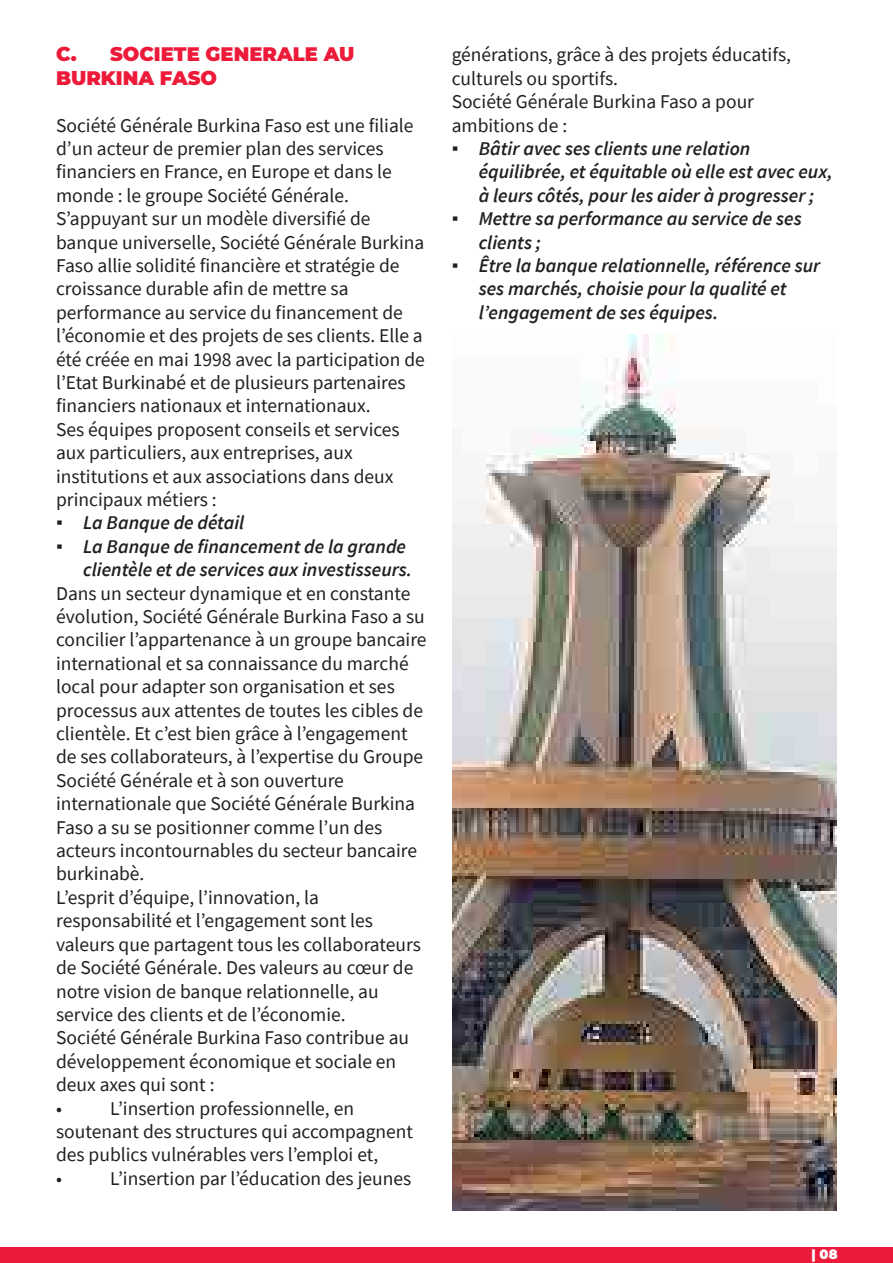
<style>
.page{position:relative;width:893px;height:1263px;background:#fff}
.page>*{position:absolute;margin:0;border:0;box-sizing:border-box;transform-origin:0 0}
.t1{font:19.5px/23.4px "Source Sans Pro";color:#231f20}
.t2{font:italic 600 19.5px/23.4px "Source Sans Pro";color:#231f20}
.t3{font:900 19.5px/23.4px "Montserrat";color:#ed1a3a}
.t4{font:900 13.05px "Montserrat";color:#fff}
.s1{font-family:"Times New Roman";font-weight:400;font-style:normal}
</style>
<div class="page">
<img style="left:452px;top:335px;width:385px;height:876px">
<div style="left:0;top:1248px;width:893px;height:15px;background:#ec1b3b"></div>
<p class="t3" style="left:56px;top:42px;width:300px">C. SOCIETE GENERALE AU<br>BURKINA FASO</p>
<p class="t1" style="left:56px;top:113px;width:370px">Société Générale Burkina Faso est une filiale d’un acteur de premier plan des services financiers en France, en Europe et dans le monde : le groupe Société Générale.<br>S’appuyant sur un modèle diversifié de banque universelle, Société Générale Burkina Faso allie solidité financière et stratégie de croissance durable afin de mettre sa performance au service du financement de l’économie et des projets de ses clients. Elle a été créée en mai 1998 avec la participation de l’Etat Burkinabé et de plusieurs partenaires financiers nationaux et internationaux.<br>Ses équipes proposent conseils et services aux particuliers, aux entreprises, aux institutions et aux associations dans deux principaux métiers :</p>
<p class="t2" style="left:56px;top:511px;width:190px"><span class="s1">▪</span> La Banque de détail</p>
<p class="t2" style="left:83px;top:534px;width:331px;text-indent:-27px"><span class="s1">▪</span> La Banque de financement de la grande clientèle et de services aux investisseurs.</p>
<p class="t1" style="left:56px;top:581px;width:372px">Dans un secteur dynamique et en constante évolution, Société Générale Burkina Faso a su concilier l’appartenance à un groupe bancaire international et sa connaissance du marché local pour adapter son organisation et ses processus aux attentes de toutes les cibles de clientèle. Et c’est bien grâce à l’engagement de ses collaborateurs, à l’expertise du Groupe Société Générale et à son ouverture internationale que Société Générale Burkina Faso a su se positionner comme l’un des acteurs incontournables du secteur bancaire burkinabè.<br>L’esprit d’équipe, l’innovation, la responsabilité et l’engagement sont les valeurs que partagent tous les collaborateurs de Société Générale. Des valeurs au cœur de notre vision de banque relationnelle, au service des clients et de l’économie.<br>Société Générale Burkina Faso contribue au développement économique et sociale en deux axes qui sont :<br>•</p>
<p class="t1" style="left:56px;top:1096px;width:358px;text-indent:54px">L’insertion professionnelle, en soutenant des structures qui accompagnent des publics vulnérables vers l’emploi et,<br>•</p>
<p class="t1" style="left:110px;top:1166px;width:303px">L’insertion par l’éducation des jeunes</p>
<p class="t1" style="left:452px;top:43px;width:341px">générations, grâce à des projets éducatifs, culturels ou sportifs.<br>Société Générale Burkina Faso a pour ambitions de :</p>
<p class="t2" style="left:479px;top:136px;width:355px;text-indent:-27px"><span class="s1">▪</span> Bâtir avec ses clients une relation équilibrée, et équitable où elle est avec eux, à leurs côtés, pour les aider à progresser ;</p>
<p class="t2" style="left:479px;top:207px;width:325px;text-indent:-27px"><span class="s1">▪</span> Mettre sa performance au service de ses clients ;</p>
<p class="t2" style="left:479px;top:253px;width:343px;text-indent:-27px"><span class="s1">▪</span> Être la banque relationnelle, référence sur ses marchés, choisie pour la qualité et l’engagement de ses équipes.</p>
<p class="t4" style="left:811px;top:1244px;width:28px">| 08</p>
</div>
